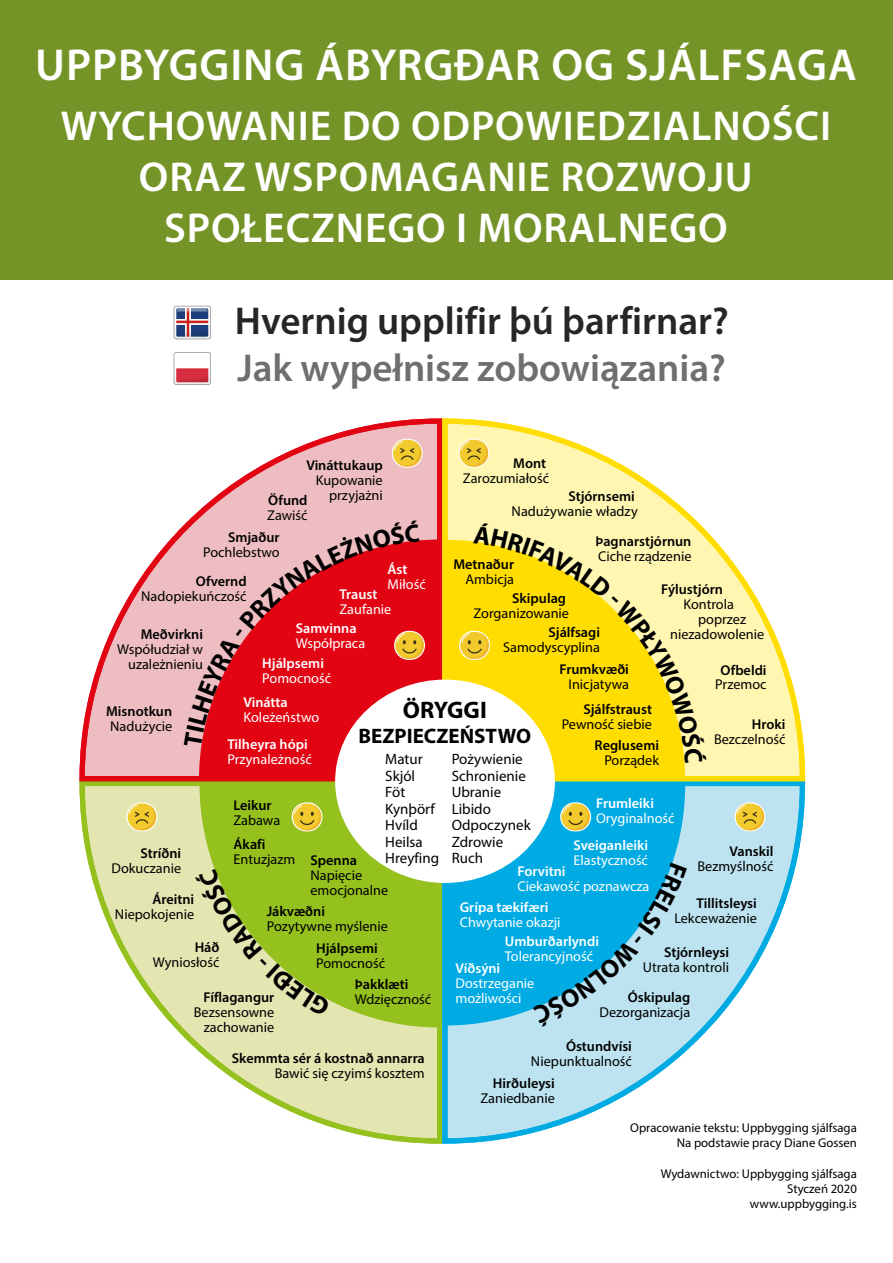
<style>
.page{position:relative;width:893px;height:1263px;background:#fff}
.page>*{position:absolute;margin:0;border:0;box-sizing:border-box;transform-origin:0 0}
.t1{font:600 45px "Myriad Pro";letter-spacing:.02em;color:#fff}
.t2{font:600 42px/51px "Myriad Pro";letter-spacing:.02em;color:#fff;text-align:center}
.t3{font:600 39px "Myriad Pro";color:#262625}
.t4{font:600 39px "Myriad Pro";color:#6f6f6f}
.t5{font:700 24px "Myriad Pro";color:#000}
.t6{font:700 21px "Myriad Pro";color:#000}
.t7{font:15px/16.5px "Myriad Pro";color:#000}
.t8{font:14.25px/15px "Myriad Pro";color:#000;text-align:right}
.t9{font:600 14.25px "Myriad Pro";color:#000}
.t10{font:14.25px/15px "Myriad Pro";color:#fff}
.t11{font:600 14.25px "Myriad Pro";color:#fff}
.t12{font:700 12.75px/15.3px "Frutiger";color:#000;text-align:right}
.s1{font-weight:600}
</style>
<div class="page">
<svg style="left:80px;top:781px;width:362px;height:362px;fill:#e3e6b1"></svg>
<svg style="left:442px;top:781px;width:363px;height:362px;fill:#bde3f0"></svg>
<svg style="left:80px;top:418px;width:362px;height:363px;fill:#edbdc1"></svg>
<svg style="left:442px;top:418px;width:363px;height:363px;fill:#fff6b2"></svg>
<svg style="left:200px;top:784px;width:240px;height:243px;background:#b5d05b"></svg>
<div style="left:203px;top:787px;width:233px;height:237px;background:#95c11e"></div>
<svg style="left:445px;top:785px;width:240px;height:240px"></svg>
<div style="left:448px;top:789px;width:234px;height:233px;background:#00abe4"></div>
<div style="left:202px;top:543px;width:234px;height:233px;background:#e30413"></div>
<div style="left:448px;top:543px;width:234px;height:234px;background:#fd0"></div>
<div style="left:0;top:0;width:892px;height:279px;background:#759427"></div>
<div style="left:335px;top:680px;width:220px;height:203px;background:#fff;border-radius:50%"></div>
<svg style="left:459px;top:631px;width:31px;height:29px"></svg>
<svg style="left:460px;top:632px;width:29px;height:27px"></svg>
<svg style="left:292px;top:802px;width:30px;height:29px"></svg>
<svg style="left:293px;top:803px;width:28px;height:27px"></svg>
<svg style="left:294px;top:805px;width:27px;height:25px"></svg>
<svg style="left:560px;top:802px;width:31px;height:29px"></svg>
<svg style="left:561px;top:803px;width:29px;height:27px"></svg>
<svg style="left:563px;top:805px;width:27px;height:25px"></svg>
<svg style="left:734px;top:802px;width:31px;height:29px"></svg>
<svg style="left:736px;top:803px;width:28px;height:27px"></svg>
<svg style="left:737px;top:805px;width:27px;height:25px"></svg>
<svg style="left:392px;top:439px;width:31px;height:29px"></svg>
<svg style="left:393px;top:440px;width:28px;height:27px"></svg>
<svg style="left:394px;top:441px;width:27px;height:26px"></svg>
<svg style="left:458px;top:439px;width:31px;height:29px"></svg>
<div style="left:460px;top:440px;width:28px;height:27px;background:#f3ca2d;border-radius:13px"></div>
<svg style="left:461px;top:441px;width:27px;height:26px"></svg>
<svg style="left:126px;top:802px;width:31px;height:29px"></svg>
<svg style="left:128px;top:803px;width:28px;height:27px"></svg>
<svg style="left:129px;top:805px;width:27px;height:25px"></svg>
<div style="left:174px;top:352px;width:37px;height:33px;background:#ababab;border-radius:3px"></div>
<svg style="left:174px;top:353px;width:36px;height:31px"></svg>
<div style="left:174px;top:306px;width:37px;height:33px;background:#aaa;border-radius:3px"></div>
<svg style="left:174px;top:306px;width:36px;height:33px"></svg>
<svg style="left:195px;top:869px;width:136px;height:148px;background:#bdd46a"></svg>
<svg style="left:533px;top:862px;width:154px;height:165px;background:#59c5e9"></svg>
<svg style="left:184px;top:520px;width:240px;height:227px;background:#e85b63"></svg>
<svg style="left:462px;top:522px;width:244px;height:241px;background:#fee858"></svg>
<h1 class="t1" style="left:35px;top:36px;width:823px">UPPBYGGING ÁBYRGÐAR OG SJÁLFSAGA</h1>
<h2 class="t2" style="left:61px;top:99px;width:772px">WYCHOWANIE DO ODPOWIEDZIALNOŚCI<br>ORAZ WSPOMAGANIE ROZWOJU<br>SPOŁECZNEGO I MORALNEGO</h2>
<h3 class="t3" style="left:235px;top:296px;width:495px">Hvernig upplifir þú þarfirnar?</h3>
<h3 class="t4" style="left:238px;top:343px;width:490px">Jak wypełnisz zobowiązania?</h3>
<p class="t9" style="left:513px;top:454px;width:34px">Mont</p>
<p class="t8" style="left:463px;top:471px;width:88px">Zarozumiałość</p>
<p class="t9" style="left:306px;top:456px;width:78px">Vináttukaup</p>
<p class="t8" style="left:316px;top:473px;width:68px">Kupowanie</p>
<p class="t9" style="left:268px;top:491px;width:41px">Öfund</p>
<p class="t8" style="left:329px;top:488px;width:55px">przyjażni</p>
<p class="t8" style="left:267px;top:507px;width:42px">Zawiść</p>
<p class="t9" style="left:228px;top:528px;width:53px">Smjaður</p>
<p class="t8" style="left:203px;top:544px;width:78px">Pochlebstwo</p>
<p class="t9" style="left:196px;top:572px;width:52px">Ofvernd</p>
<p class="t8" style="left:141px;top:588px;width:107px">Nadopiekuńczość</p>
<p class="t9" style="left:141px;top:625px;width:64px">Meðvirkni</p>
<p class="t8" style="left:117px;top:641px;width:87px">Współudział w uzależnieniu</p>
<p class="t9" style="left:106px;top:702px;width:68px">Misnotkun</p>
<p class="t8" style="left:110px;top:718px;width:63px">Nadużycie</p>
<p class="t9" style="left:568px;top:487px;width:68px">Stjórnsemi</p>
<p class="t8" style="left:512px;top:504px;width:128px">Nadużywanie władzy</p>
<p class="t9" style="left:595px;top:532px;width:97px">Þagnarstjórnun</p>
<p class="t8" style="left:598px;top:549px;width:95px">Ciche rządzenie</p>
<p class="t9" style="left:453px;top:555px;width:62px">Metnaður</p>
<p class="t8" style="left:465px;top:572px;width:50px">Ambicja</p>
<p class="t9" style="left:512px;top:589px;width:55px">Skipulag</p>
<p class="t8" style="left:474px;top:606px;width:97px">Zorganizowanie</p>
<p class="t9" style="left:549px;top:623px;width:53px">Sjálfsagi</p>
<p class="t8" style="left:503px;top:639px;width:98px">Samodyscyplina</p>
<p class="t9" style="left:559px;top:660px;width:71px">Frumkvæði</p>
<p class="t8" style="left:568px;top:676px;width:62px">Inicjatywa</p>
<p class="t9" style="left:583px;top:700px;width:70px">Sjálfstraust</p>
<p class="t8" style="left:562px;top:716px;width:92px">Pewność siebie</p>
<p class="t9" style="left:595px;top:736px;width:66px">Reglusemi</p>
<p class="t8" style="left:604px;top:753px;width:56px">Porządek</p>
<p class="t11" style="left:388px;top:560px;width:21px">Ást</p>
<p class="t10" style="left:388px;top:576px;width:40px">Miłość</p>
<p class="t9" style="left:661px;top:580px;width:63px">Fýlustjórn</p>
<p class="t8" style="left:683px;top:596px;width:52px">Kontrola</p>
<p class="t8" style="left:698px;top:611px;width:50px">poprzez</p>
<p class="t8" style="left:670px;top:626px;width:96px">niezadowolenie</p>
<p class="t11" style="left:339px;top:585px;width:39px">Traust</p>
<p class="t10" style="left:339px;top:602px;width:53px">Zaufanie</p>
<p class="t11" style="left:296px;top:619px;width:62px">Samvinna</p>
<p class="t10" style="left:296px;top:635px;width:71px">Współpraca</p>
<p class="t11" style="left:262px;top:654px;width:63px">Hjálpsemi</p>
<p class="t10" style="left:262px;top:670px;width:70px">Pomocność</p>
<p class="t11" style="left:243px;top:694px;width:46px">Vinátta</p>
<p class="t10" style="left:243px;top:710px;width:77px">Koleżeństwo</p>
<p class="t11" style="left:227px;top:735px;width:82px">Tilheyra hópi</p>
<p class="t10" style="left:227px;top:752px;width:86px">Przynależność</p>
<p class="t9" style="left:721px;top:661px;width:48px">Ofbeldi</p>
<p class="t8" style="left:715px;top:677px;width:53px">Przemoc</p>
<p class="t9" style="left:752px;top:715px;width:35px">Hroki</p>
<p class="t8" style="left:714px;top:731px;width:73px">Bezczelność</p>
<h3 class="t5" style="left:403px;top:694px;width:85px">ÖRYGGI</h3>
<h3 class="t6" style="left:359px;top:722px;width:174px">BEZPIECZEŃSTWO</h3>
<p class="t7" style="left:385px;top:751px;width:55px">Matur<br>Skjól<br>Föt<br>Kynþörf<br>Hvíld<br>Heilsa<br>Hreyfing</p>
<p class="t7" style="left:452px;top:751px;width:81px">Pożywienie<br>Schronienie<br>Ubranie<br>Libido<br>Odpoczynek<br>Zdrowie<br>Ruch</p>
<p class="t11" style="left:596px;top:794px;width:59px">Frumleiki</p>
<p class="t10" style="left:596px;top:810px;width:80px">Oryginalność</p>
<p class="t11" style="left:573px;top:836px;width:76px">Sveiganleiki</p>
<p class="t10" style="left:573px;top:852px;width:76px">Elastyczność</p>
<p class="t9" style="left:233px;top:796px;width:40px">Leikur</p>
<p class="t8" style="left:233px;top:813px;width:48px">Zabawa</p>
<p class="t9" style="left:234px;top:835px;width:33px">Ákafi</p>
<p class="t8" style="left:234px;top:852px;width:125px">Entuzjazm <span class="s1">Spenna</span></p>
<p class="t8" style="left:310px;top:868px;width:53px">Napięcie</p>
<p class="t8" style="left:310px;top:883px;width:79px">emocjonalne</p>
<p class="t9" style="left:267px;top:902px;width:60px">Jákvæðni</p>
<p class="t8" style="left:267px;top:919px;width:123px">Pozytywne myślenie</p>
<p class="t9" style="left:316px;top:939px;width:63px">Hjálpsemi</p>
<p class="t8" style="left:316px;top:956px;width:70px">Pomocność</p>
<p class="t9" style="left:355px;top:975px;width:55px">Þakklæti</p>
<p class="t8" style="left:355px;top:991px;width:78px">Wdzięczność</p>
<p class="t9" style="left:729px;top:842px;width:46px">Vanskil</p>
<p class="t8" style="left:697px;top:858px;width:78px">Bezmyślność</p>
<p class="t9" style="left:140px;top:844px;width:42px">Stríðni</p>
<p class="t8" style="left:112px;top:860px;width:71px">Dokuczanie</p>
<p class="t9" style="left:153px;top:890px;width:43px">Áreitni</p>
<p class="t8" style="left:115px;top:906px;width:81px">Niepokojenie</p>
<p class="t11" style="left:518px;top:862px;width:49px">Forvitni</p>
<p class="t10" style="left:518px;top:879px;width:133px">Ciekawość poznawcza</p>
<p class="t11" style="left:460px;top:898px;width:90px">Grípa tækifæri</p>
<p class="t10" style="left:460px;top:914px;width:102px">Chwytanie okazji</p>
<p class="t11" style="left:505px;top:932px;width:96px">Umburðarlyndi</p>
<p class="t10" style="left:505px;top:949px;width:90px">Tolerancyjność</p>
<p class="t11" style="left:456px;top:959px;width:46px">Víðsýni</p>
<p class="t10" style="left:456px;top:976px;width:80px">Dostrzeganie możliwości</p>
<p class="t9" style="left:697px;top:894px;width:62px">Tillitsleysi</p>
<p class="t8" style="left:674px;top:911px;width:84px">Lekceważenie</p>
<p class="t9" style="left:195px;top:938px;width:26px">Háð</p>
<p class="t8" style="left:153px;top:955px;width:68px">Wyniosłość</p>
<p class="t9" style="left:203px;top:988px;width:72px">Fíflagangur</p>
<p class="t8" style="left:194px;top:1005px;width:82px">Bezsensowne zachowanie</p>
<p class="t9" style="left:232px;top:1049px;width:194px">Skemmta sér á kostnað annarra</p>
<p class="t8" style="left:275px;top:1065px;width:152px">Bawić się czyimś kosztem</p>
<p class="t9" style="left:664px;top:943px;width:66px">Stjórnleysi</p>
<p class="t8" style="left:643px;top:960px;width:88px">Utrata kontroli</p>
<p class="t9" style="left:628px;top:988px;width:64px">Óskipulag</p>
<p class="t8" style="left:599px;top:1004px;width:92px">Dezorganizacja</p>
<p class="t9" style="left:566px;top:1037px;width:67px">Óstundvísi</p>
<p class="t8" style="left:531px;top:1053px;width:103px">Niepunktualność</p>
<p class="t9" style="left:493px;top:1074px;width:63px">Hirðuleysi</p>
<p class="t8" style="left:480px;top:1091px;width:76px">Zaniedbanie</p>
<p class="t12" style="left:630px;top:1120px;width:228px">Opracowanie tekstu: Uppbygging sjálfsaga<br>Na podstawie pracy Diane Gossen</p>
<p class="t12" style="left:661px;top:1165px;width:198px">Wydawnictwo: Uppbygging sjálfsaga<br>Styczeń 2020<br>www.uppbygging.is</p>
</div>
